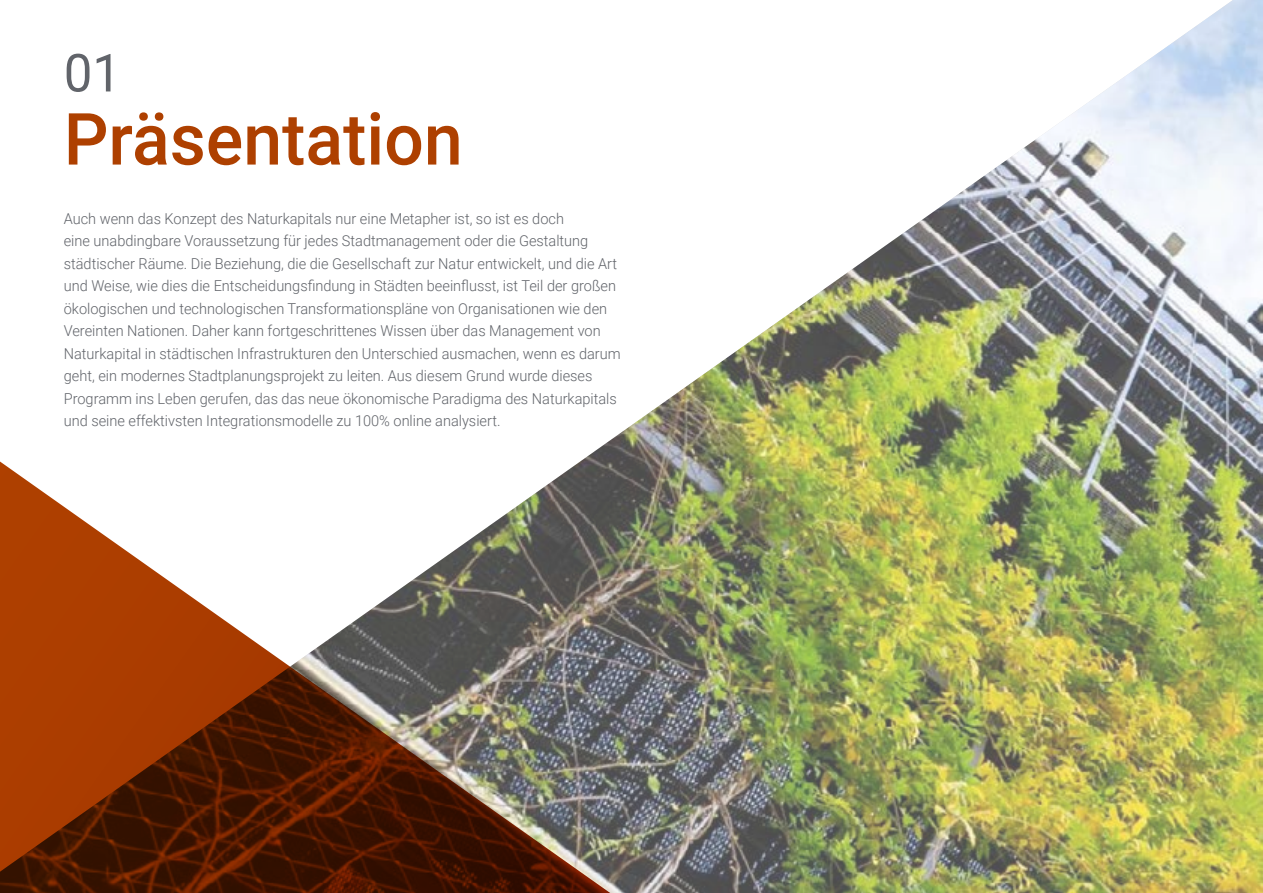
<style>
.page{position:relative;width:1263px;height:893px;background:#fff}
.page>*{position:absolute;margin:0;border:0;box-sizing:border-box;transform-origin:0 0}
.t1{font:500 72px "Roboto";color:#ae4000}
.t2{font:52.5px "Roboto";color:#61646a}
.t3{font:300 15px/22.5px "Roboto";color:#61646a}
</style>
<div class="page">
<img style="left:602px;top:0;width:661px;height:893px">
<svg style="left:0;top:446px;width:640px;height:447px"></svg>
<h2 class="t2" style="left:64px;top:36px;width:59px">01</h2>
<h1 class="t1" style="left:64px;top:89px;width:400px">Präsentation</h1>
<p class="t3" style="left:64px;top:207px;width:558px">Auch wenn das Konzept des Naturkapitals nur eine Metapher ist, so ist es doch<br>eine unabdingbare Voraussetzung für jedes Stadtmanagement oder die Gestaltung städtischer Räume. Die Beziehung, die die Gesellschaft zur Natur entwickelt, und die Art und Weise, wie dies die Entscheidungsfindung in Städten beeinflusst, ist Teil der großen ökologischen und technologischen Transformationspläne von Organisationen wie den Vereinten Nationen. Daher kann fortgeschrittenes Wissen über das Management von Naturkapital in städtischen Infrastrukturen den Unterschied ausmachen, wenn es darum geht, ein modernes Stadtplanungsprojekt zu leiten. Aus diesem Grund wurde dieses Programm ins Leben gerufen, das das neue ökonomische Paradigma des Naturkapitals und seine effektivsten Integrationsmodelle zu 100% online analysiert.</p>
</div>
